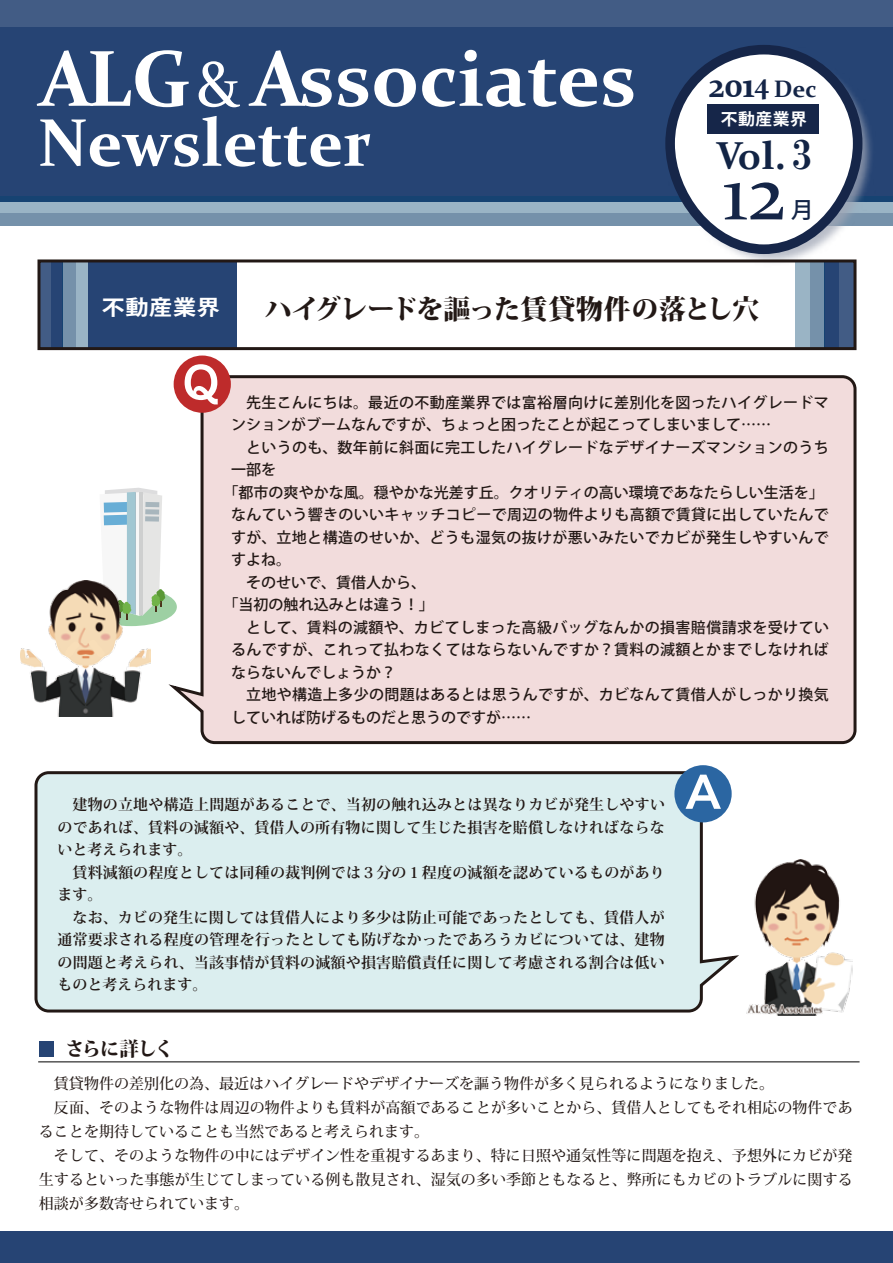
<style>
.page{position:relative;width:893px;height:1263px;background:#fff}
.page>*{position:absolute;margin:0;border:0;box-sizing:border-box;transform-origin:0 0}
.t1{font:700 79.8px "Constantia";color:#fff}
.t2{font:79.5px "Constantia";color:#142547}
.t3{font:700 67.8px "Constantia";color:#fff;scale:.96 1}
.t4{font:52.2px "DF Brush W7 WING RKSJ H";color:#fff}
.t5{font:700 39px "Constantia";color:#122445}
.t6{font:700 36.75px "Constantia";color:#142547;scale:.9 1}
.t7{font:800 27px "Koz Min Pro";letter-spacing:-.02em;color:#221815}
.t8{font:500 22.5px "Ryo Gothic Plus N";color:#142547}
.t9{font:700 21px "Koz Go Pr 6 N";letter-spacing:.03em;color:#fff;scale:1.1 1}
.t10{font:800 19.5px "Koz Min Pro";letter-spacing:-.07em;color:#221815}
.t11{font:700 16.5px "Koz Go Std";letter-spacing:.03em;color:#fff}
.t12{font:500 15px "Koz Go Std";letter-spacing:.025em;color:#221815}
.t13{font:700 15px/22.5px "Koz Min Pr 6 N";letter-spacing:.015em;color:#221815}
.t14{font:500 15px/24px "Koz Min Pro";letter-spacing:.005em;color:#221815}
.t15{font:500 15px "Koz Go Std";color:#221815}
.s1{font-weight:400;font-size:66px}
.s2{font-size:30px}
.s3{font-size:23.85px}
.s4{font-family:"HG Mincho E";font-weight:400}
</style>
<div class="page">
<div style="left:0;top:0;width:893px;height:201px;background:#264474"></div>
<svg style="left:0;top:196px;width:893px;height:29px"></svg>
<div style="left:0;top:0;width:893px;height:27px;background:#425c85"></div>
<img style="left:737px;top:111px;width:140px;height:157px">
<svg style="left:665px;top:45px;width:197px;height:209px"></svg>
<div style="left:708px;top:105px;width:111px;height:29px;background:#162649"></div>
<svg style="left:163px;top:374px;width:694px;height:371px;background:#eed9d9"></svg>
<svg style="left:34px;top:771px;width:704px;height:242px;background:#d6e7e8"></svg>
<div style="left:88px;top:261px;width:148px;height:89px;background:#264474"></div>
<div style="left:39px;top:1041px;width:15px;height:15px;background:#264474"></div>
<hr style="left:38px;top:1061px;width:821px;height:1px;background:#000">
<div style="left:174px;top:355px;width:57px;height:58px;background:#be2b2b;border-radius:50%"></div>
<div style="left:85px;top:588px;width:92px;height:38px;background:#9dd0a3;border-radius:50%"></div>
<svg style="left:103px;top:488px;width:62px;height:124px"></svg>
<img style="left:20px;top:580px;width:130px;height:136px">
<svg style="left:64px;top:637px;width:43px;height:22px"></svg>
<img style="left:746px;top:859px;width:107px;height:156px">
<div style="left:674px;top:765px;width:58px;height:57px;background:#2b66a2;border-radius:50%"></div>
<div style="left:825px;top:262px;width:29px;height:86px;background:#264474"></div>
<div style="left:839px;top:262px;width:15px;height:86px;background:#425c85"></div>
<svg style="left:795px;top:263px;width:30px;height:83px;background:#849fb5"></svg>
<div style="left:40px;top:261px;width:23px;height:86px;background:#264474"></div>
<div style="left:38px;top:261px;width:13px;height:86px;background:#425c85"></div>
<svg style="left:62px;top:263px;width:26px;height:83px;background:#829eb4"></svg>
<div style="left:37px;top:259px;width:819px;height:91px;border:3px solid #221815"></div>
<div style="left:0;top:1231px;width:893px;height:32px;background:#264474"></div>
<h1 class="t1" style="left:39px;top:24px;width:599px">ALG<span class="s1">&amp;</span>Associates</h1>
<h3 class="t3" style="left:38px;top:96px;width:348px">Newsletter</h3>
<h3 class="t6" style="left:709px;top:59px;width:122px">201<span class="s2">4</span> <span class="s3">Dec</span></h3>
<p class="t11" style="left:721px;top:108px;width:88px">不動産業界</p>
<h3 class="t5" style="left:716px;top:129px;width:97px">Vol. <span class="s4">3</span></h3>
<h2 class="t2" style="left:723px;top:138px;width:65px">12</h2>
<h3 class="t8" style="left:791px;top:196px;width:24px">月</h3>
<h3 class="t9" style="left:102px;top:295px;width:109px">不動産業界</h3>
<h3 class="t7" style="left:265px;top:289px;width:496px">ハイグレードを謳った賃貸物件の落とし穴</h3>
<h3 class="t4" style="left:183px;top:355px;width:38px">Q</h3>
<p class="t12" style="left:231px;top:393px;width:599px">　先生こんにちは。最近の不動産業界では富裕層向けに差別化を図ったハイグレードマ</p>
<p class="t15" style="left:231px;top:415px;width:541px">ンションがブームなんですが、ちょっと困ったことが起こってしまいまして……</p>
<p class="t12" style="left:231px;top:438px;width:599px">　というのも、数年前に斜面に完工したハイグレードなデザイナーズマンションのうち</p>
<p class="t12" style="left:231px;top:460px;width:46px">一部を</p>
<p class="t15" style="left:224px;top:483px;width:601px">「都市の爽やかな風。穏やかな光差す丘。クオリティの高い環境であなたらしい生活を」</p>
<p class="t12" style="left:231px;top:505px;width:599px">なんていう響きのいいキャッチコピーで周辺の物件よりも高額で賃貸に出していたんで</p>
<p class="t12" style="left:231px;top:528px;width:599px">すが、立地と構造のせいか、どうも湿気の抜けが悪いみたいでカビが発生しやすいんで</p>
<p class="t12" style="left:231px;top:550px;width:61px">すよね。</p>
<p class="t15" style="left:231px;top:573px;width:196px">　そのせいで、賃借人から、</p>
<p class="t15" style="left:224px;top:595px;width:211px">「当初の触れ込みとは違う！」</p>
<p class="t12" style="left:231px;top:618px;width:599px">　として、賃料の減額や、カビてしまった高級バッグなんかの損害賠償請求を受けてい</p>
<p class="t12" style="left:231px;top:640px;width:599px">るんですが、これって払わなくてはならないんですか？賃料の減額とかまでしなければ</p>
<p class="t15" style="left:231px;top:663px;width:166px">ならないんでしょうか？</p>
<p class="t12" style="left:231px;top:685px;width:599px">　立地や構造上多少の問題はあるとは思うんですが、カビなんて賃借人がしっかり換気</p>
<p class="t15" style="left:231px;top:708px;width:301px">していれば防げるものだと思うのですが……</p>
<p class="t13" style="left:57px;top:793px;width:609px">　建物の立地や構造上問題があることで、当初の触れ込みとは異なりカビが発生しやすいのであれば、賃料の減額や、賃借人の所有物に関して生じた損害を賠償しなければならないと考えられます。<br>　賃料減額の程度としては同種の裁判例では３分の１程度の減額を認めているものがあります。<br>　なお、カビの発生に関しては賃借人により多少は防止可能であったとしても、賃借人が通常要求される程度の管理を行ったとしても防げなかったであろうカビについては、建物の問題と考えられ、当該事情が賃料の減額や損害賠償責任に関して考慮される割合は低いものと考えられます。</p>
<h3 class="t10" style="left:65px;top:1034px;width:110px">さらに詳しく</h3>
<h3 class="t4" style="left:685px;top:765px;width:38px">A</h3>
<p class="t14" style="left:39px;top:1071px;width:815px">　賃貸物件の差別化の為、最近はハイグレードやデザイナーズを謳う物件が多く見られるようになりました。<br>　反面、そのような物件は周辺の物件よりも賃料が高額であることが多いことから、賃借人としてもそれ相応の物件であることを期待していることも当然であると考えられます。<br>　そして、そのような物件の中にはデザイン性を重視するあまり、特に日照や通気性等に問題を抱え、予想外にカビが発生するといった事態が生じてしまっている例も散見され、湿気の多い季節ともなると、弊所にもカビのトラブルに関する相談が多数寄せられています。</p>
</div>
